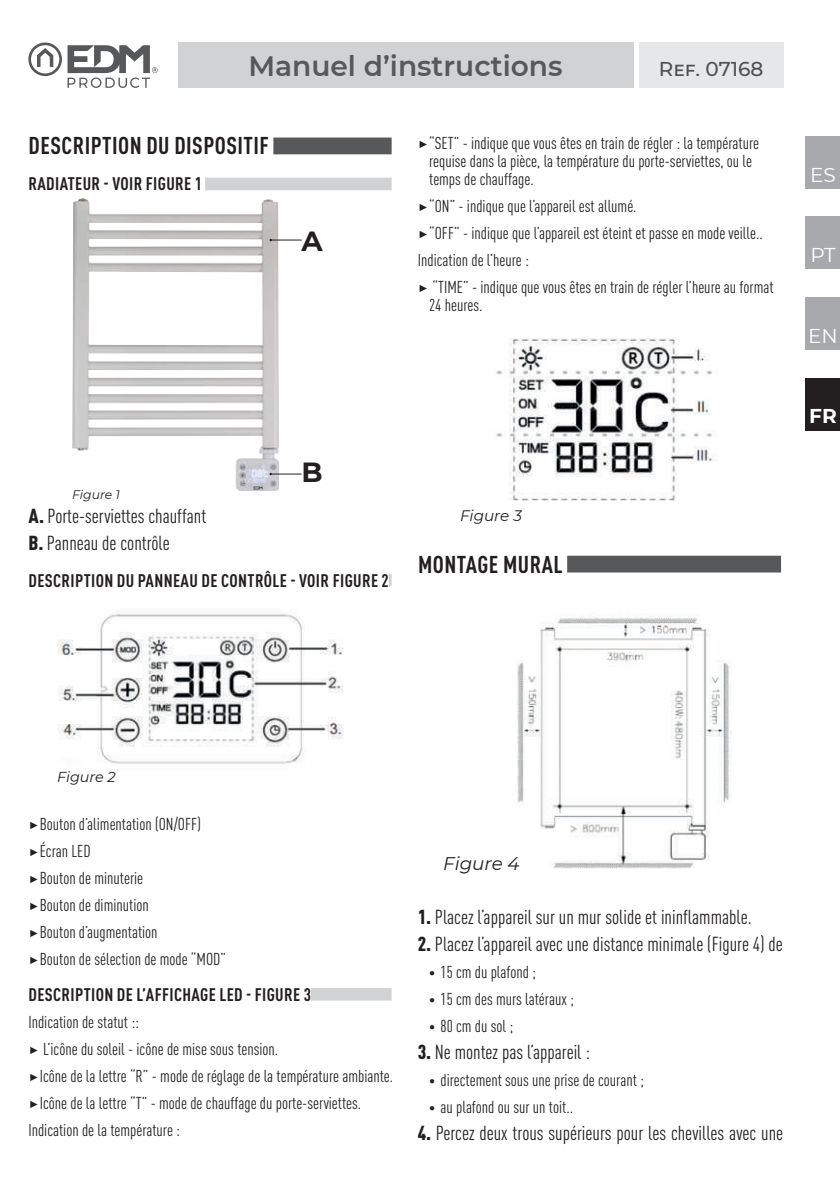
<style>
.page{position:relative;width:840px;height:1191px;background:#fff}
.page>*{position:absolute;margin:0;border:0;box-sizing:border-box;transform-origin:0 0}
.t1{font:600 28px "Montserrat";color:#57585a}
.t2{font:700 27.6px "Montserrat";color:#231f20}
.t3{font:700 condensed 24px "DIN Pro";letter-spacing:.02em;color:#231f20}
.t4{font:condensed 20px/27px "DIN Pro";color:#231f20}
.t5{font:500 20px "Montserrat";color:#505052}
.t6{font:20px "Montserrat";color:#fff}
.t7{font:700 20px "Montserrat";color:#fff}
.t8{font:italic 18.4px "Montserrat";color:#231f20}
.t9{font:700 condensed 18px "DIN Pro";letter-spacing:.02em;color:#231f20}
.t10{font:condensed 17px/27px "DIN Pro";color:#231f20}
.t11{font:italic 15.2px "Montserrat";color:#231f20}
.t12{font:italic 14.4px "Montserrat";color:#231f20}
.t13{font:italic 12.4px "Montserrat";color:#231f20}
.s1{font-family:"Montserrat";font-stretch:normal}
.s2{font-weight:900}
.s3{font-family:"Montserrat";font-weight:700;font-stretch:normal}
</style>
<div class="page">
<div style="left:177px;top:43px;width:456px;height:45px;background:#d1d2d4"></div>
<div style="left:638px;top:43px;width:144px;height:45px;background:#e6e7e9"></div>
<div style="left:805px;top:137px;width:34px;height:52px;background:#a8a9ad"></div>
<div style="left:805px;top:216px;width:34px;height:53px;background:#a8a9ad"></div>
<div style="left:805px;top:297px;width:34px;height:53px;background:#a8a9ad"></div>
<div style="left:805px;top:378px;width:34px;height:52px;background:#231f20"></div>
<svg style="left:28px;top:43px;width:130px;height:45px"></svg>
<div style="left:273px;top:137px;width:118px;height:17px;background:#57585a"></div>
<div style="left:205px;top:178px;width:186px;height:12px;background:#d1d2d4"></div>
<svg style="left:389px;top:574px;width:2px;height:12px"></svg>
<div style="left:311px;top:988px;width:80px;height:12px;background:#d1d2d4"></div>
<div style="left:567px;top:556px;width:213px;height:16px;background:#57585a"></div>
<img style="left:496px;top:338px;width:221px;height:163px">
<img style="left:58px;top:613px;width:286px;height:151px">
<img style="left:72px;top:198px;width:206px;height:292px">
<hr style="left:270px;top:240px;width:31px;height:1px;background:#231f20">
<hr style="left:270px;top:474px;width:31px;height:1px;background:#231f20">
<img style="left:517px;top:615px;width:216px;height:254px">
<h1 class="t1" style="left:248px;top:46px;width:315px">Manuel d’instructions</h1>
<p class="t5" style="left:658px;top:55px;width:106px">Ref. 07168</p>
<h3 class="t3" style="left:29px;top:128px;width:241px">DESCRIPTION DU DISPOSITIF</h3>
<p class="t9" style="left:29px;top:170px;width:175px">RADIATEUR - VOIR FIGURE 1</p>
<h2 class="t2" style="left:301px;top:221px;width:23px">A</h2>
<p class="t10" style="left:429px;top:133px;width:331px;line-height:18px;text-indent:-11px"><span class="s1">▶</span>“SET” - indique que vous êtes en train de régler : la température requise dans la pièce, la température du porte-serviettes, ou le temps de chauffage.</p>
<p class="t10" style="left:417px;top:192px;width:357px"><span class="s1">▶</span>“ON” - indique que l’appareil est allumé.<br><span class="s1">▶</span>“OFF” - indique que l’appareil est éteint et passe en mode veille..<br>Indication de l’heure :<br><span class="s1">▶</span> “TIME” - indique que vous êtes en train de régler l’heure au format</p>
<p class="t10" style="left:429px;top:291px;width:55px">24 heures.</p>
<p class="t13" style="left:72px;top:485px;width:49px">Figure 1</p>
<h2 class="t2" style="left:301px;top:452px;width:23px">B</h2>
<p class="t4" style="left:28px;top:501px;width:179px"><span class="s2">A.</span> Porte-serviettes chauffant<br><span class="s2">B.</span> Panneau de contrôle</p>
<p class="t9" style="left:29px;top:566px;width:361px">DESCRIPTION DU PANNEAU DE CONTRÔLE - VOIR FIGURE 2</p>
<p class="t11" style="left:460px;top:505px;width:63px">Figure 3</p>
<h3 class="t3" style="left:418px;top:546px;width:146px">MONTAGE MURAL</h3>
<p class="t6" style="left:809px;top:161px;width:27px">ES</p>
<p class="t6" style="left:809px;top:241px;width:27px">PT</p>
<p class="t6" style="left:807px;top:322px;width:31px">EN</p>
<p class="t7" style="left:808px;top:402px;width:29px">FR</p>
<p class="t12" style="left:57px;top:767px;width:60px">Figure 2</p>
<p class="t10" style="left:28px;top:809px;width:199px"><span class="s1">▶</span>Bouton d’alimentation (ON/OFF) <span class="s1">▶</span>Écran LED<br><span class="s1">▶</span>Bouton de minuterie<br><span class="s1">▶</span>Bouton de diminution<br><span class="s1">▶</span>Bouton d’augmentation<br><span class="s1">▶</span>Bouton de sélection de mode “MOD”</p>
<p class="t9" style="left:29px;top:980px;width:284px">DESCRIPTION DE L’AFFICHAGE LED - FIGURE 3</p>
<p class="t10" style="left:28px;top:1007px;width:366px">Indication de statut ::<br><span class="s1">▶</span> L’icône du soleil - icône de mise sous tension.<br><span class="s1">▶</span>Icône de la lettre “R” - mode de réglage de la température ambiante. <span class="s1">▶</span>Icône de la lettre “T” - mode de chauffage du porte-serviettes.<br>Indication de la température :</p>
<p class="t8" style="left:443px;top:850px;width:78px">Figure 4</p>
<p class="t4" style="left:417px;top:901px;width:335px"><span class="s2">1.</span> Placez l’appareil sur un mur solide et ininflammable.</p>
<p class="t4" style="left:417px;top:928px;width:366px"><span class="s2">2.</span> Placez l’appareil avec une distance minimale (Figure 4) de</p>
<p class="t10" style="left:429px;top:957px;width:108px"><span class="s3">•</span> 15 cm du plafond ;</p>
<p class="t10" style="left:429px;top:984px;width:146px"><span class="s3">•</span> 15 cm des murs latéraux ;</p>
<p class="t10" style="left:429px;top:1011px;width:85px"><span class="s3">•</span> 80 cm du sol ;</p>
<p class="t4" style="left:417px;top:1036px;width:173px"><span class="s2">3.</span> Ne montez pas l’appareil :</p>
<p class="t10" style="left:429px;top:1065px;width:216px"><span class="s3">•</span> directement sous une prise de courant ;</p>
<p class="t10" style="left:429px;top:1092px;width:145px"><span class="s3">•</span> au plafond ou sur un toit..</p>
<p class="t4" style="left:417px;top:1117px;width:367px"><span class="s2">4.</span> Percez deux trous supérieurs pour les chevilles avec une</p>
</div>
